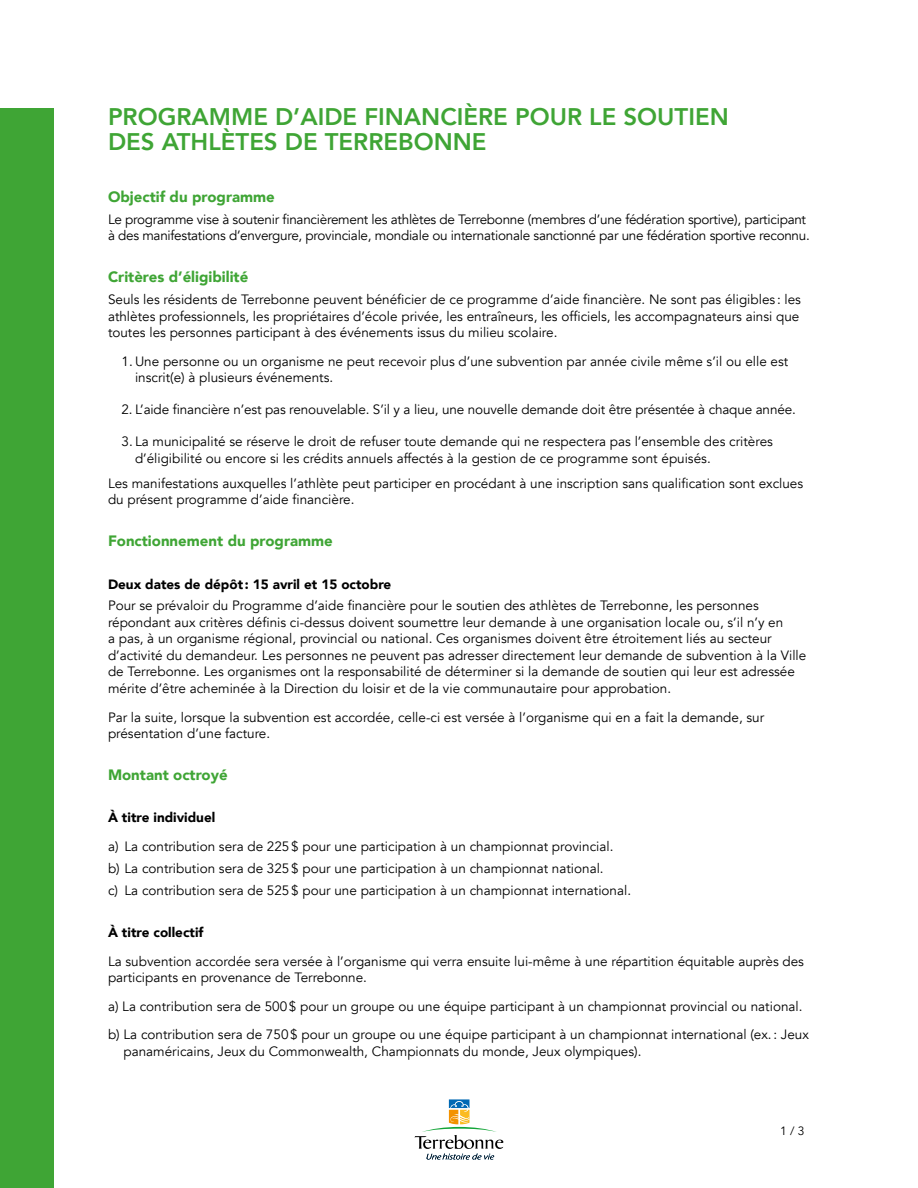
<style>
.page{position:relative;width:918px;height:1188px;background:#fff}
.page>*{position:absolute;margin:0;border:0;box-sizing:border-box;transform-origin:0 0}
.Chiffre{font:800 24px "Avenir";color:#3fa535}
.Intertire{font:900 15px "Avenir";color:#3fa535}
.Texte_courant{font:13.5px/16.5px "Avenir";color:#000}
.Texte_courant-2{font:13.5px/16.5px "Avenir";letter-spacing:-.02em;color:#000}
.Texte_courant_-_Titr{font:900 13.5px "Avenir";color:#000}
.t1{font:12px "Avenir";color:#000}
</style>
<div class="page">
<div style="left:0;top:108px;width:54px;height:1080px;background:#3fa535"></div>
<svg style="left:415px;top:1099px;width:88px;height:61px"></svg>
<p class="Chiffre" style="left:108px;top:98px;width:622px">PROGRAMME D’AIDE FINANCIÈRE POUR LE SOUTIEN</p>
<p class="Chiffre" style="left:108px;top:123px;width:380px">DES ATHLÈTES DE TERREBONNE</p>
<p class="Intertire" style="left:108px;top:184px;width:168px">Objectif du programme</p>
<p class="Texte_courant-2" style="left:108px;top:211px;width:703px">Le programme vise à soutenir financièrement les athlètes de Terrebonne (membres d’une fédération sportive), participant à des manifestations d’envergure, provinciale, mondiale ou internationale sanctionné par une fédération sportive reconnu.</p>
<p class="Intertire" style="left:108px;top:264px;width:142px">Critères d’éligibilité</p>
<p class="Texte_courant" style="left:108px;top:291px;width:695px;text-align:justify">Seuls les résidents de Terrebonne peuvent bénéficier de ce programme d’aide financière. Ne sont pas éligibles : les athlètes professionnels, les propriétaires d’école privée, les entraîneurs, les officiels, les accompagnateurs ainsi que toutes les personnes participant à des événements issus du milieu scolaire.</p>
<p class="Texte_courant" style="left:135px;top:353px;width:655px;text-indent:-14px">1. Une personne ou un organisme ne peut recevoir plus d’une subvention par année civile même s’il ou elle est inscrit(e) à plusieurs événements.</p>
<p class="Texte_courant" style="left:122px;top:402px;width:676px">2. L’aide financière n’est pas renouvelable. S’il y a lieu, une nouvelle demande doit être présentée à chaque année.</p>
<p class="Texte_courant" style="left:135px;top:433px;width:639px;text-indent:-14px">3. La municipalité se réserve le droit de refuser toute demande qui ne respectera pas l’ensemble des critères d’éligibilité ou encore si les crédits annuels affectés à la gestion de ce programme sont épuisés.</p>
<p class="Texte_courant" style="left:108px;top:475px;width:697px">Les manifestations auxquelles l’athlète peut participer en procédant à une inscription sans qualification sont exclues du présent programme d’aide financière.</p>
<p class="Intertire" style="left:108px;top:528px;width:226px">Fonctionnement du programme</p>
<p class="Texte_courant_-_Titr" style="left:108px;top:572px;width:285px">Deux dates de dépôt : 15 avril et 15 octobre</p>
<p class="Texte_courant" style="left:108px;top:598px;width:700px">Pour se prévaloir du Programme d’aide financière pour le soutien des athlètes de Terrebonne, les personnes répondant aux critères définis ci-dessus doivent soumettre leur demande à une organisation locale ou, s’il n’y en<br>a pas, à un organisme régional, provincial ou national. Ces organismes doivent être étroitement liés au secteur d’activité du demandeur. Les personnes ne peuvent pas adresser directement leur demande de subvention à la Ville de Terrebonne. Les organismes ont la responsabilité de déterminer si la demande de soutien qui leur est adressée mérite d’être acheminée à la Direction du loisir et de la vie communautaire pour approbation.</p>
<p class="Texte_courant" style="left:108px;top:709px;width:658px">Par la suite, lorsque la subvention est accordée, celle-ci est versée à l’organisme qui en a fait la demande, sur présentation d’une facture.</p>
<p class="Intertire" style="left:108px;top:762px;width:121px">Montant octroyé</p>
<p class="Texte_courant_-_Titr" style="left:108px;top:806px;width:109px">À titre individuel</p>
<p class="Texte_courant" style="left:108px;top:838px;width:507px">a) La contribution sera de 225$ pour une participation à un championnat provincial.</p>
<p class="Texte_courant" style="left:108px;top:860px;width:497px">b) La contribution sera de 325$ pour une participation à un championnat national.</p>
<p class="Texte_courant" style="left:108px;top:882px;width:525px">c) La contribution sera de 525$ pour une participation à un championnat international.</p>
<p class="Texte_courant_-_Titr" style="left:108px;top:921px;width:97px">À titre collectif</p>
<p class="Texte_courant" style="left:108px;top:953px;width:698px">La subvention accordée sera versée à l’organisme qui verra ensuite lui-même à une répartition équitable auprès des participants en provenance de Terrebonne.</p>
<p class="Texte_courant" style="left:108px;top:998px;width:696px">a) La contribution sera de 500$ pour un groupe ou une équipe participant à un championnat provincial ou national.</p>
<p class="Texte_courant" style="left:124px;top:1027px;width:687px;text-indent:-16px">b) La contribution sera de 750$ pour un groupe ou une équipe participant à un championnat international (ex.: Jeux panaméricains, Jeux du Commonwealth, Championnats du monde, Jeux olympiques).</p>
<p class="t1" style="left:780px;top:1124px;width:26px">1 / 3</p>
</div>
